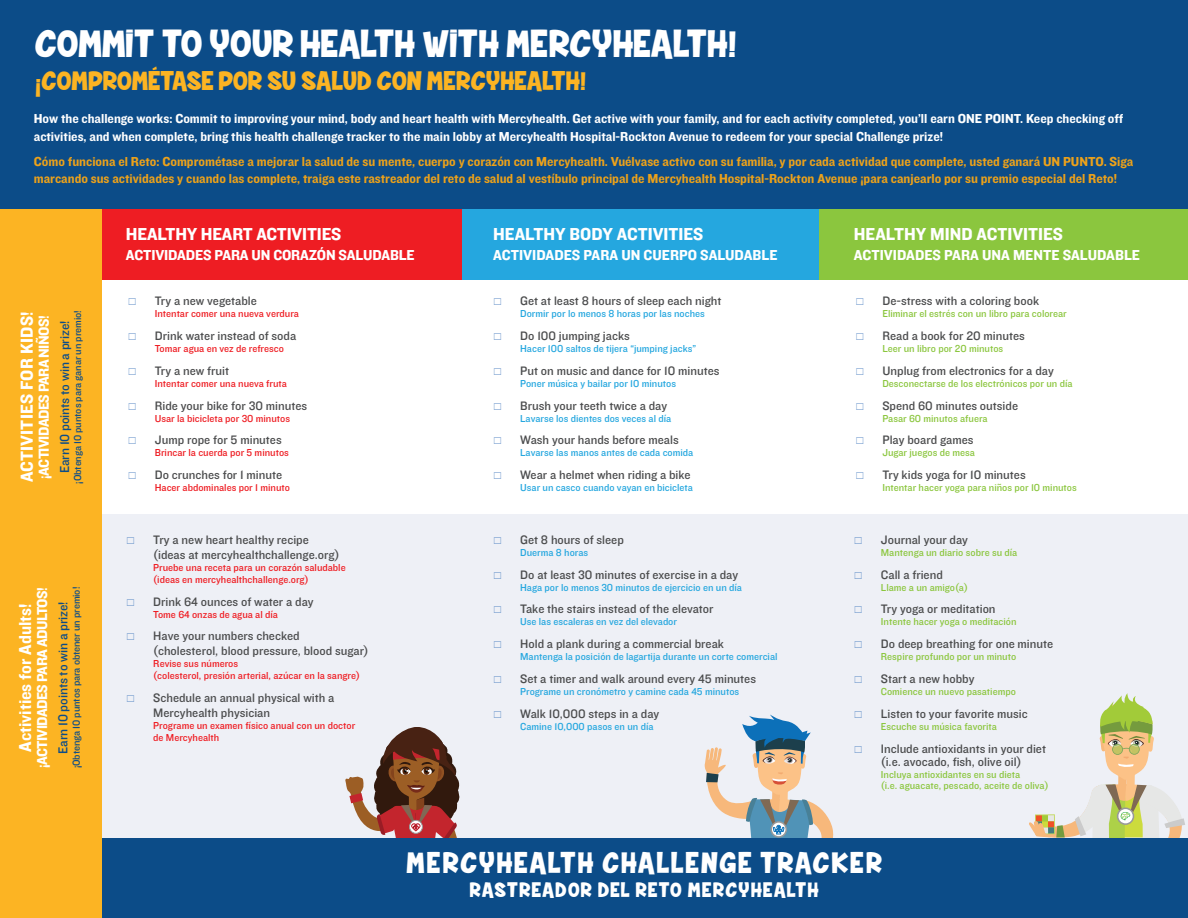
<style>
.page{position:relative;width:1188px;height:918px;background:#fff}
.page>*{position:absolute;margin:0;border:0;box-sizing:border-box;transform-origin:0 0}
.t1{font:39px "Skater Girls Rock";color:#fff}
.t2{font:30px "Skater Girls Rock";letter-spacing:.055em;color:#fff}
.t3{font:27px "Skater Girls Rock";color:#fcb423}
.t4{font:21px "Skater Girls Rock";letter-spacing:.055em;color:#fff}
.t5{font:18px "Knockout HTF51 Middleweight";color:#fff}
.t6{font:15px "Knockout HTF51 Middleweight";letter-spacing:-.01em;color:#fff}
.t7{font:15px "Knockout HTF51 Middleweight";letter-spacing:-.04em;color:#fff}
.t8{font:13.5px/16.5px "Knockout HTF51 Middleweight";color:#eda21a}
.t9{font:13.5px/18px "Knockout HTF51 Middleweight";color:#fff}
.t10{font:13.5px "Knockout HTF31 Junior Middlewt";letter-spacing:-.01em;color:#0c4c88}
.t11{font:12.75px/15px "Knockout HTF31 Junior Middlewt";color:#4b4c4d}
.t12{font:10.5px "Knockout HTF31 Junior Middlewt";color:#25a7df}
.t13{font:10.5px/10.5px "Knockout HTF31 Junior Middlewt";color:#8bc63e}
.t14{font:10.5px/12px "Knockout HTF31 Junior Middlewt";color:#ee1d23}
.t15{font:10.5px "Knockout HTF31 Junior Middlewt";letter-spacing:-.01em;color:#0c4c88}
</style>
<div class="page">
<div style="left:0;top:0;width:1188px;height:279px;background:#0c4c88"></div>
<div style="left:0;top:514px;width:1188px;height:404px;background:#eef0f6"></div>
<div style="left:818px;top:209px;width:370px;height:70px;background:#8bc63e"></div>
<div style="left:101px;top:209px;width:363px;height:70px;background:#ee1d23"></div>
<div style="left:462px;top:209px;width:357px;height:70px;background:#25a7df"></div>
<svg style="left:345px;top:727px;width:115px;height:111px"></svg>
<svg style="left:1029px;top:693px;width:156px;height:144px"></svg>
<svg style="left:705px;top:715px;width:129px;height:123px"></svg>
<div style="left:102px;top:838px;width:1086px;height:80px;background:#0c4c88"></div>
<div style="left:0;top:210px;width:101px;height:708px;background:#fcb423"></div>
<h1 class="t1" style="left:35px;top:21px;width:704px">COMMIT T O YOUR HEALT H WIT H MERCYHEALT H!</h1>
<h3 class="t3" style="left:35px;top:65px;width:553px">¡COMPROMÉTASE POR SU SALUD CON MERCYHEALT H!</h3>
<p class="t9" style="left:34px;top:110px;width:1091px">How the challenge works: Commit to improving your mind, body and heart health with Mercyhealth. Get active with your family, and for each activity completed, you’ll earn ONE POINT. Keep checking off activities, and when complete, bring this health challenge tracker to the main lobby at Mercyhealth Hospital-Rockton Avenue to redeem for your special Challenge prize!</p>
<p class="t8" style="left:34px;top:154px;width:1101px">Cómo funciona el Reto: Comprométase a mejorar la salud de su mente, cuerpo y corazón con Mercyhealth. Vuélvase activo con su familia, y por cada actividad que complete, usted ganará UN PUNTO. Siga marcando sus actividades y cuando las complete, traiga este rastreador del reto de salud al vestíbulo principal de Mercyhealth Hospital-Rockton Avenue ¡para canjearlo por su premio especial del Reto!</p>
<p class="t7" style="left:36px;top:479px;width:164px;rotate:-90deg">¡ACTIVIDADES PARA NIÑOS!</p>
<p class="t15" style="left:72px;top:484px;width:175px;rotate:-90deg">¡Obtenga 10 puntos para ganar un premio!</p>
<h3 class="t5" style="left:17px;top:482px;width:172px;rotate:-90deg">ACTIVITIES FOR KIDS!</h3>
<p class="t10" style="left:57px;top:473px;width:154px;rotate:-90deg">Earn 10 points to win a prize!</p>
<p class="t7" style="left:34px;top:768px;width:182px;rotate:-90deg">¡ACTIVIDADES PARA ADULTOS!</p>
<p class="t15" style="left:71px;top:768px;width:183px;rotate:-90deg">¡Obtenga 10 puntos para obtener un premio!</p>
<h3 class="t5" style="left:16px;top:752px;width:150px;rotate:-90deg">Activities for Adults!</h3>
<p class="t10" style="left:56px;top:754px;width:154px;rotate:-90deg">Earn 10 points to win a prize!</p>
<h3 class="t5" style="left:126px;top:225px;width:217px">HEALTHY HEART ACTIVITIES</h3>
<p class="t6" style="left:126px;top:247px;width:290px">ACTIVIDADES PARA UN CORAZÓN SALUDABLE</p>
<p class="t11" style="left:155px;top:294px;width:104px">Try a new vegetable</p>
<p class="t14" style="left:155px;top:308px;width:146px">Intentar comer una nueva verdura</p>
<p class="t11" style="left:155px;top:329px;width:143px">Drink water instead of soda</p>
<p class="t14" style="left:155px;top:343px;width:131px">Tomar agua en vez de refresco</p>
<p class="t11" style="left:155px;top:363px;width:76px">Try a new fruit</p>
<p class="t14" style="left:155px;top:378px;width:134px">Intentar comer una nueva fruta</p>
<p class="t11" style="left:155px;top:398px;width:154px">Ride your bike for 30 minutes</p>
<p class="t14" style="left:155px;top:412px;width:137px">Usar la bicicleta por 30 minutos</p>
<p class="t11" style="left:155px;top:433px;width:128px">Jump rope for 5 minutes</p>
<p class="t14" style="left:155px;top:447px;width:136px">Brincar la cuerda por 5 minutos</p>
<p class="t11" style="left:155px;top:468px;width:129px">Do crunches for 1 minute</p>
<p class="t14" style="left:155px;top:482px;width:137px">Hacer abdominales por 1 minuto</p>
<p class="t11" style="left:153px;top:532px;width:188px">Try a new heart healthy recipe (ideas at mercyhealthchallenge.org)</p>
<p class="t14" style="left:153px;top:562px;width:194px">Pruebe una receta para un corazón saludable (ideas en mercyhealthchallenge.org)</p>
<p class="t11" style="left:153px;top:594px;width:162px">Drink 64 ounces of water a day</p>
<p class="t14" style="left:153px;top:608px;width:126px">Tome 64 onzas de agua al día</p>
<p class="t11" style="left:153px;top:629px;width:217px">Have your numbers checked<br>(cholesterol, blood pressure, blood sugar)</p>
<p class="t14" style="left:153px;top:658px;width:208px">Revise sus números<br>(colesterol, presión arterial, azúcar en la sangre)</p>
<p class="t11" style="left:153px;top:691px;width:183px">Schedule an annual physical with a<br>Mercyhealth physician</p>
<p class="t14" style="left:153px;top:720px;width:204px">Programe un examen físico anual con un doctor de Mercyhealth</p>
<h3 class="t5" style="left:493px;top:225px;width:212px">HEALTHY BODY ACTIVITIES</h3>
<p class="t6" style="left:493px;top:247px;width:286px">ACTIVIDADES PARA UN CUERPO SALUDABLE</p>
<p class="t11" style="left:520px;top:294px;width:203px">Get at least 8 hours of sleep each night</p>
<p class="t12" style="left:520px;top:308px;width:186px">Dormir por lo menos 8 horas por las noches</p>
<p class="t11" style="left:520px;top:329px;width:111px">Do 100 jumping jacks</p>
<p class="t12" style="left:520px;top:343px;width:177px">Hacer 100 saltos de tijera “jumping jacks”</p>
<p class="t11" style="left:520px;top:363px;width:201px">Put on music and dance for 10 minutes</p>
<p class="t12" style="left:520px;top:378px;width:157px">Poner música y bailar por 10 minutos</p>
<p class="t11" style="left:520px;top:398px;width:149px">Brush your teeth twice a day</p>
<p class="t12" style="left:520px;top:413px;width:153px">Lavarse los dientes dos veces al día</p>
<p class="t11" style="left:520px;top:433px;width:160px">Wash your hands before meals</p>
<p class="t12" style="left:520px;top:447px;width:175px">Lavarse las manos antes de cada comida</p>
<p class="t11" style="left:520px;top:468px;width:172px">Wear a helmet when riding a bike</p>
<p class="t12" style="left:520px;top:482px;width:174px">Usar un casco cuando vayan en bicicleta</p>
<p class="t11" style="left:520px;top:532px;width:105px">Get 8 hours of sleep</p>
<p class="t12" style="left:520px;top:547px;width:70px">Duerma 8 horas</p>
<p class="t11" style="left:520px;top:567px;width:219px">Do at least 30 minutes of exercise in a day</p>
<p class="t12" style="left:520px;top:581px;width:223px">Haga por lo menos 30 minutos de ejercicio en un día</p>
<p class="t11" style="left:520px;top:602px;width:195px">Take the stairs instead of the elevator</p>
<p class="t12" style="left:520px;top:616px;width:158px">Use las escaleras en vez del elevador</p>
<p class="t11" style="left:520px;top:637px;width:205px">Hold a plank during a commercial break</p>
<p class="t12" style="left:520px;top:651px;width:259px">Mantenga la posición de lagartija durante un corte comercial</p>
<p class="t11" style="left:520px;top:672px;width:237px">Set a timer and walk around every 45 minutes</p>
<p class="t12" style="left:520px;top:686px;width:221px">Programe un cronómetro y camine cada 45 minutos</p>
<p class="t11" style="left:520px;top:706px;width:141px">Walk 10,000 steps in a day</p>
<p class="t12" style="left:520px;top:721px;width:135px">Camine 10,000 pasos en un día</p>
<h3 class="t5" style="left:854px;top:225px;width:211px">HEALTHY MIND ACTIVITIES</h3>
<p class="t6" style="left:854px;top:247px;width:288px">ACTIVIDADES PARA UNA MENTE SALUDABLE</p>
<p class="t11" style="left:882px;top:294px;width:158px">De-stress with a coloring book</p>
<p class="t13" style="left:882px;top:309px;width:186px">Eliminar el estrés con un libro para colorear</p>
<p class="t11" style="left:882px;top:329px;width:144px">Read a book for 20 minutes</p>
<p class="t13" style="left:882px;top:344px;width:122px">Leer un libro por 20 minutos</p>
<p class="t11" style="left:882px;top:363px;width:173px">Unplug from electronics for a day</p>
<p class="t13" style="left:882px;top:378px;width:192px">Desconectarse de los electrónicos por un día</p>
<p class="t11" style="left:882px;top:398px;width:137px">Spend 60 minutes outside</p>
<p class="t13" style="left:882px;top:413px;width:107px">Pasar 60 minutos afuera</p>
<p class="t11" style="left:882px;top:433px;width:93px">Play board games</p>
<p class="t13" style="left:882px;top:448px;width:94px">Jugar juegos de mesa</p>
<p class="t11" style="left:882px;top:468px;width:145px">Try kids yoga for 10 minutes</p>
<p class="t13" style="left:882px;top:483px;width:196px">Intentar hacer yoga para niños por 10 minutos</p>
<p class="t11" style="left:881px;top:532px;width:89px">Journal your day</p>
<p class="t13" style="left:881px;top:547px;width:138px">Mantenga un diario sobre su día</p>
<p class="t11" style="left:881px;top:567px;width:63px">Call a friend</p>
<p class="t13" style="left:881px;top:582px;width:89px">Llame a un amigo(a)</p>
<p class="t11" style="left:881px;top:602px;width:116px">Try yoga or meditation</p>
<p class="t13" style="left:881px;top:617px;width:137px">Intente hacer yoga o meditación</p>
<p class="t11" style="left:881px;top:637px;width:174px">Do deep breathing for one minute</p>
<p class="t13" style="left:881px;top:652px;width:137px">Respire profundo por un minuto</p>
<p class="t11" style="left:881px;top:672px;width:95px">Start a new hobby</p>
<p class="t13" style="left:881px;top:686px;width:137px">Comience un nuevo pasatiempo</p>
<p class="t11" style="left:881px;top:706px;width:148px">Listen to your favorite music</p>
<p class="t13" style="left:881px;top:721px;width:118px">Escuche su música favorita</p>
<p class="t11" style="left:881px;top:742px;width:167px;line-height:13.5px">Include antioxidants in your diet (i.e. avocado, fish, olive oil)</p>
<p class="t13" style="left:881px;top:770px;width:169px">Incluya antioxidantes en su dieta<br>(i.e. aguacate, pescado, aceite de oliva)</p>
<h2 class="t2" style="left:407px;top:846px;width:477px">MERCYHEALT H CHALLENGE T RACKER</h2>
<h3 class="t4" style="left:470px;top:878px;width:350px">RAST READOR DEL RET O MERCYHEALT H</h3>
</div>
